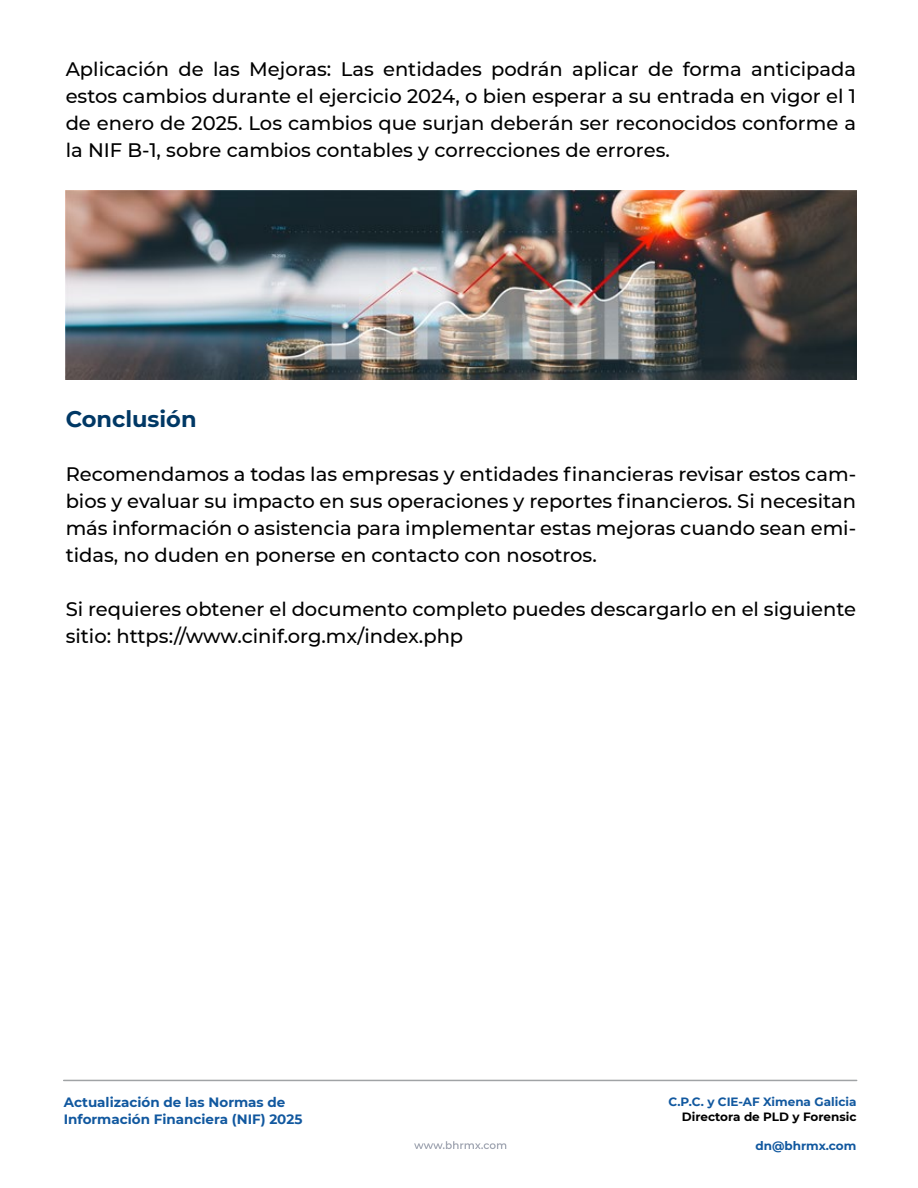
<style>
.page{position:relative;width:918px;height:1188px;background:#fff}
.page>*{position:absolute;margin:0;border:0;box-sizing:border-box;transform-origin:0 0}
.t1{font:700 22.5px "Montserrat";color:#003865}
.t2{font:500 19.5px/27px "Montserrat";color:#000;text-align:justify}
.t3{font:700 13.5px/16.2px "Montserrat";color:#11589f}
.t4{font:700 12px "Montserrat";color:#11589f}
.t5{font:700 12px "Montserrat";color:#000}
</style>
<div class="page">
<hr style="left:64px;top:1080px;width:793px;height:1px;background:#a0a3a5">
<svg style="left:414px;top:1141px;width:92px;height:8px"></svg>
<img style="left:65px;top:191px;width:791px;height:189px">
<p class="t2" style="left:66px;top:55px;width:792px">Aplicación de las Mejoras: Las entidades podrán aplicar de forma anticipada estos cambios durante el ejercicio 2024, o bien esperar a su entrada en vigor el 1 de enero de 2025. Los cambios que surjan deberán ser reconocidos conforme a la NIF B-1, sobre cambios contables y correcciones de errores.</p>
<p class="t1" style="left:66px;top:403px;width:132px">Conclusión</p>
<p class="t2" style="left:66px;top:460px;width:792px">Recomendamos a todas las empresas y entidades financieras revisar estos cam&shy;bios y evaluar su impacto en sus operaciones y reportes financieros. Si necesitan más información o asistencia para implementar estas mejoras cuando sean emi&shy;tidas, no duden en ponerse en contacto con nosotros.</p>
<p class="t2" style="left:66px;top:595px;width:792px">Si requieres obtener el documento completo puedes descargarlo en el siguiente sitio: https://www.cinif.org.mx/index.php</p>
<p class="t3" style="left:64px;top:1094px;width:240px">Actualización de las Normas de<br>Información Financiera (NIF) 2025</p>
<p class="t4" style="left:668px;top:1094px;width:190px">C.P.C. y CIE-AF Ximena Galicia</p>
<p class="t5" style="left:682px;top:1108px;width:176px">Directora de PLD y Forensic</p>
<p class="t4" style="left:755px;top:1137px;width:102px">dn@bhrmx.com</p>
</div>
